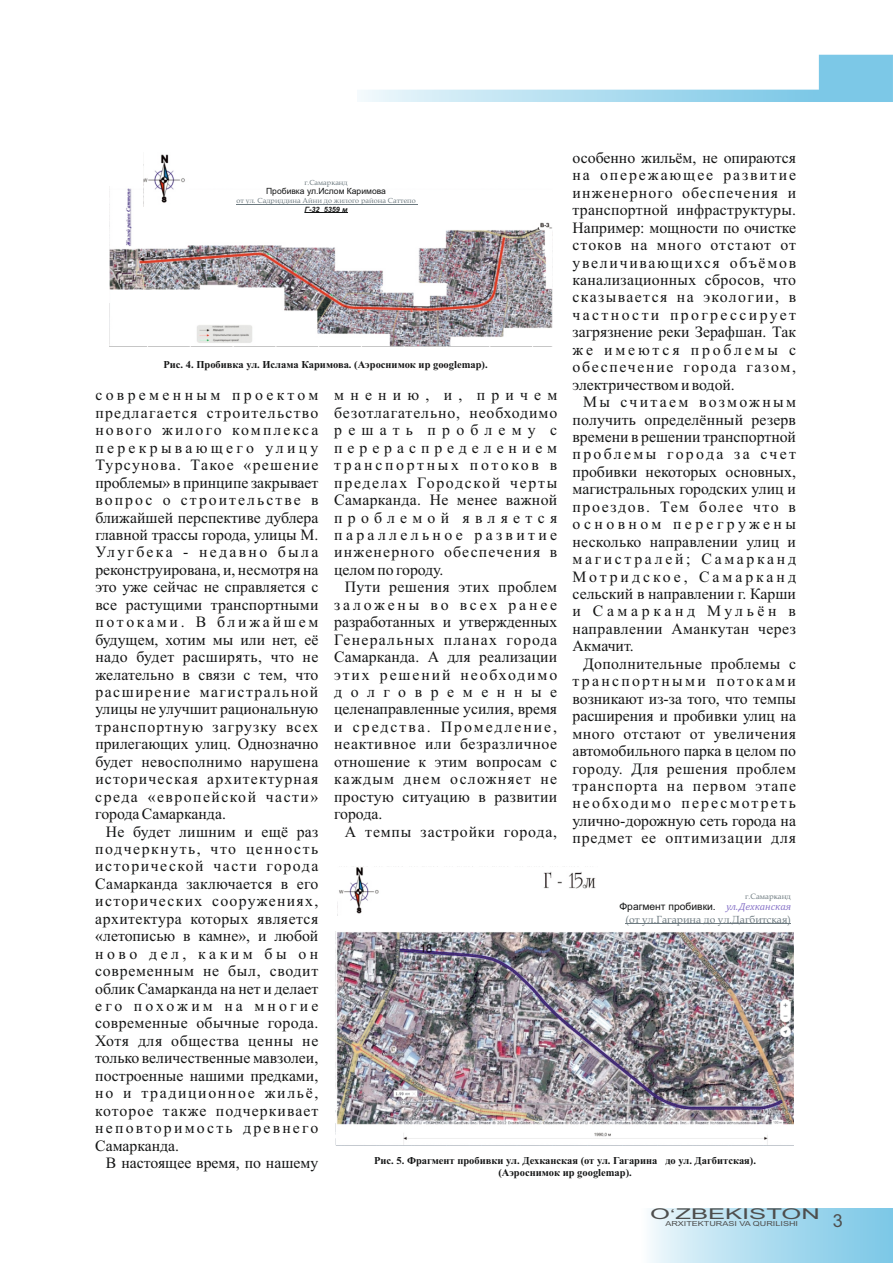
<style>
.page{position:relative;width:893px;height:1263px;background:#fff}
.page>*{position:absolute;margin:0;border:0;box-sizing:border-box;transform-origin:0 0}
.t1{font:18px "Arial";color:#4e4e4d}
.t2{font:15.75px/17.4px "Times New Roman";letter-spacing:.05em;color:#151616;text-align:justify}
.t3{font:15.75px "Times New Roman";color:#151616}
.t4{font:14.85px "Arial";color:#4e4e4d;scale:1.72 1}
.t5{font:700 10.5px/11.7px "Times New Roman";color:#151616;text-align:center}
.t6{font:10.35px "Arial";color:#151616}
.t7{font:10.35px "Book Antiqua";color:#6c797f}
.t8{font:8.55px "Arial";color:#151616}
.t9{font:7.65px "Book Antiqua";color:#6c797f}
.t10{font:7.35px "Book Antiqua";color:#6c797f}
.t11{font:italic 700 7.35px "Arial";color:#151616}
.t12{font:6.9px "Arial";color:#4e4e4d;scale:1.31 1}
.s1{font-family:"Cambria";font-style:italic;color:#8874c8}
.s2{font-size:13.5px}
</style>
<div class="page">
<img style="left:335px;top:931px;width:459px;height:214px">
<hr style="left:626px;top:923px;width:165px;height:1px;background:#6c797f">
<img style="left:337px;top:866px;width:259px;height:50px">
<img style="left:109px;top:186px;width:444px;height:161px">
<hr style="left:236px;top:204px;width:181px;height:1px;background:#6c797f">
<hr style="left:305px;top:213px;width:42px;height:1px;background:#151616">
<img style="left:140px;top:154px;width:48px;height:52px">
<div style="left:641px;top:1208px;width:252px;height:55px;background:linear-gradient(to right,#edf7fb,#75c5e5)"></div>
<svg style="left:359px;top:55px;width:534px;height:47px"></svg>
<p class="t2" style="left:572px;top:150px;width:225px">особенно жильём, не опираются на опережающее развитие инженерного обеспечения и транспортной инфраструктуры.<br>Например: мощности по очистке стоков на много отстают от увеличивающихся объёмов канализационных сбросов, что сказывается на экологии, в частности прогрессирует загрязнение реки Зерафшан. Так же имеются проблемы с обеспечение города газом, электричеством и водой.</p>
<p class="t2" style="left:572px;top:395px;width:225px;text-indent:11px">Мы считаем возможным получить определённый резерв времени в решении транспортной проблемы города за счет пробивки некоторых основных, магистральных городских улиц и проездов. Тем более что в основном перегружены несколько направлении улиц и магистралей; Самарканд Мотридское, Самарканд сельский в направлении г. Карши и Самарканд Мульён в направлении Аманкутан через Акмачит.</p>
<p class="t2" style="left:572px;top:656px;width:225px;text-indent:11px">Дополнительные проблемы с транспортными потоками возникают из-за того, что темпы расширения и пробивки улиц на много отстают от увеличения автомобильного парка в целом по городу. Для решения проблем транспорта на первом этапе необходимо пересмотреть улично-дорожную сеть города на предмет ее оптимизации для</p>
<p class="t10" style="left:304px;top:179px;width:45px">г.Самарканд</p>
<p class="t8" style="left:266px;top:188px;width:121px">Пробивка ул.Ислом Каримова</p>
<p class="t10" style="left:236px;top:198px;width:181px">от ул. Садриддина Айни до жилого района Саттепо</p>
<p class="t11" style="left:305px;top:207px;width:44px">Г-32 5359 м</p>
<p class="t5" style="left:163px;top:360px;width:326px">Рис. 4. Пробивка ул. Ислама Каримова. (Аэроснимок иp googlemap).</p>
<p class="t2" style="left:95px;top:388px;width:225px">современным проектом предлагается строительство нового жилого комплекса перекрывающего улицу Турсунова. Такое «решение проблемы» в принципе закрывает вопрос о строительстве в ближайшей перспективе дублера главной трассы города, улицы М.<br>Улугбека - недавно была реконструирована, и, несмотря на это уже сейчас не справляется с все растущими транспортными потоками. В ближайшем будущем, хотим мы или нет, её надо будет расширять, что не желательно в связи с тем, что расширение магистральной улицы не улучшит рациональную транспортную загрузку всех прилегающих улиц. Однозначно будет невосполнимо нарушена историческая архитектурная среда «европейской части» города Самарканда.</p>
<p class="t2" style="left:95px;top:824px;width:225px;text-indent:11px">Не будет лишним и ещё раз подчеркнуть, что ценность исторической части города Самарканда заключается в его исторических сооружениях, архитектура которых является «летописью в камне», и любой ново дел, каким бы он современным не был, сводит облик Самарканда на нет и делает его похожим на многие современные обычные города.<br>Хотя для общества ценны не только величественные мавзолеи, построенные нашими предками, но и традиционное жильё, которое также подчеркивает неповторимость древнего Самарканда.</p>
<p class="t3" style="left:106px;top:1157px;width:214px">В настоящее время, по нашему</p>
<p class="t2" style="left:334px;top:388px;width:225px">мнению, и, причем безотлагательно, необходимо решать проблему с перераспределением транспортных потоков в пределах Городской черты Самарканда. Не менее важной проблемой является параллельное развитие инженерного обеспечения в целом по городу.</p>
<p class="t2" style="left:334px;top:580px;width:225px;text-indent:11px">Пути решения этих проблем заложены во всех ранее разработанных и утвержденных Генеральных планах города Самарканда. А для реализации этих решений необходимо долговременные целенаправленные усилия, время и средства. Промедление, неактивное или безразличное отношение к этим вопросам с каждым днем осложняет не простую ситуацию в развитии города.</p>
<p class="t2" style="left:345px;top:824px;width:214px">А темпы застройки города,</p>
<p class="t9" style="left:745px;top:893px;width:47px">г.Самарканд</p>
<p class="t6" style="left:619px;top:903px;width:173px">Фрагмент пробивки. <span class="s1">ул.Дехканская</span></p>
<p class="t7" style="left:626px;top:915px;width:167px">(от ул.Гагарина до ул.Дагбитская)</p>
<p class="t5" style="left:374px;top:1156px;width:383px">Рис. 5. Фрагмент пробивки ул. Дехканская (от ул. Гагарина до ул. Дагбитская). (Аэроснимок иp googlemap).</p>
<p class="t4" style="left:650px;top:1208px;width:100px">O<span class="s2">‘</span>ZBEKISTON</p>
<p class="t12" style="left:665px;top:1221px;width:103px">ARXITEKTURASI VA QURILISHI</p>
<p class="t1" style="left:833px;top:1214px;width:12px">3</p>
</div>
